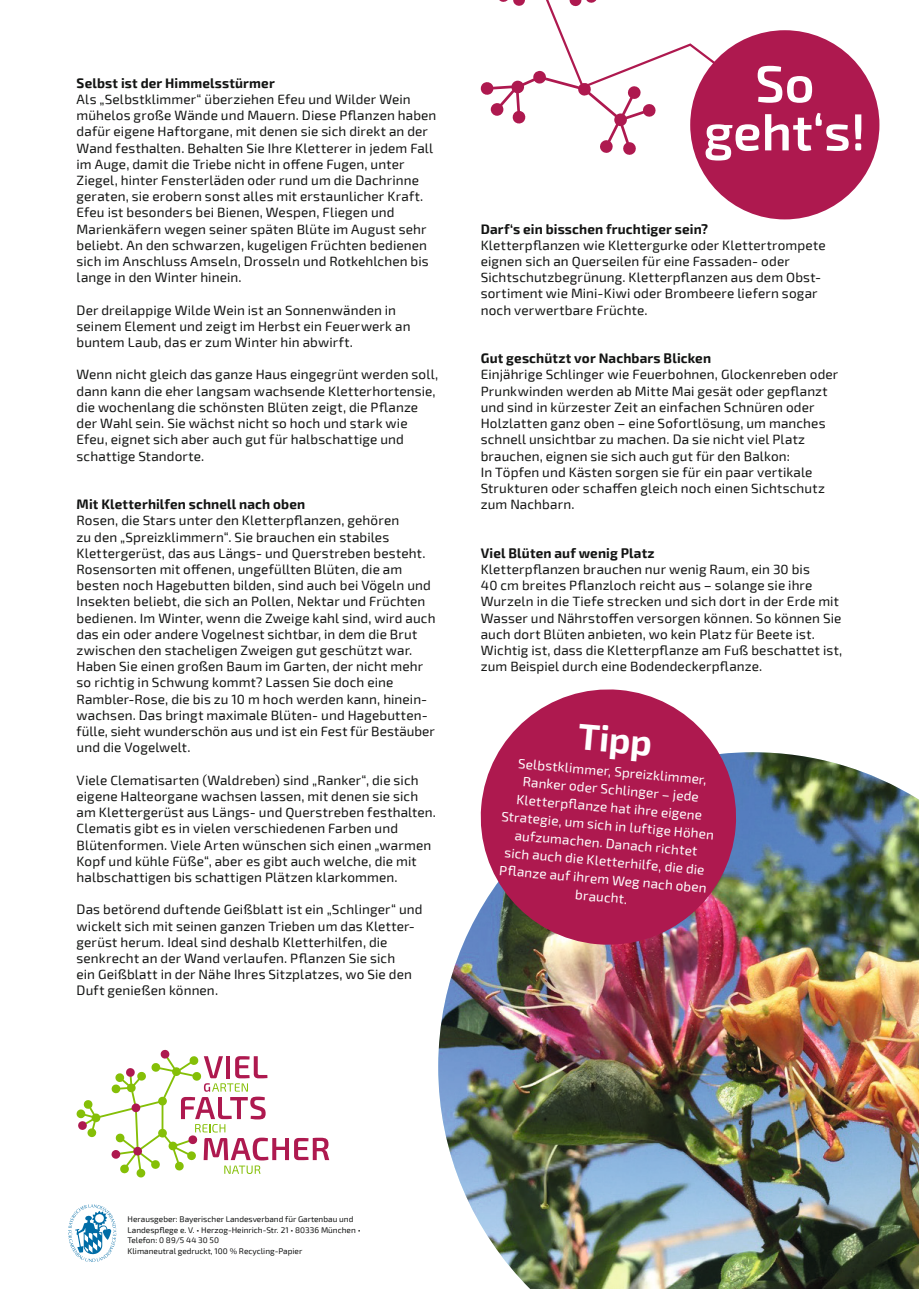
<style>
.page{position:relative;width:919px;height:1289px;background:#fff}
.page>*{position:absolute;margin:0;border:0;box-sizing:border-box;transform-origin:0 0}
.t1{font:600 51.75px/48.3px "Exo 2";color:#fff;text-align:center}
.t2{font:700 36px "Exo 2";color:#fff}
.t3{font:13.5px/16.2px "Exo 2";letter-spacing:.01em;color:#131413}
.t4{font:13.5px/18px "Exo 2";color:#fff;text-align:center}
.t5{font:700 13.5px "Exo 2";letter-spacing:.01em;color:#131413}
.t6{font:8.25px/10.5px "Exo 2";color:#131413}
</style>
<div class="page">
<svg style="left:76px;top:1049px;width:253px;height:128px"></svg>
<svg style="left:68px;top:1204px;width:49px;height:57px"></svg>
<div style="left:690px;top:30px;width:189px;height:189px;background:#ae194f;border-radius:50%"></div>
<img style="left:438px;top:752px;width:480px;height:536px">
<svg style="left:480px;top:0;width:325px;height:156px"></svg>
<svg style="left:475px;top:689px;width:266px;height:261px;background:#b2416b"></svg>
<p class="t5" style="left:77px;top:73px;width:200px">Selbst ist der Himmelsstürmer</p>
<p class="t3" style="left:77px;top:91px;width:361px">Als „Selbstklimmer“ überziehen Efeu und Wilder Wein mühelos große Wände und Mauern. Diese Pflanzen haben dafür eigene Haftorgane, mit denen sie sich direkt an der Wand festhalten. Behalten Sie Ihre Kletterer in jedem Fall im Auge, damit die Triebe nicht in offene Fugen, unter Ziegel, hinter Fensterläden oder rund um die Dachrinne geraten, sie erobern sonst alles mit erstaunlicher Kraft.<br>Efeu ist besonders bei Bienen, Wespen, Fliegen und Marienkäfern wegen seiner späten Blüte im August sehr beliebt. An den schwarzen, kugeligen Früchten bedienen sich im Anschluss Amseln, Drosseln und Rotkehlchen bis lange in den Winter hinein.</p>
<p class="t3" style="left:77px;top:301px;width:335px">Der dreilappige Wilde Wein ist an Sonnenwänden in seinem Element und zeigt im Herbst ein Feuerwerk an buntem Laub, das er zum Winter hin abwirft.</p>
<p class="t3" style="left:77px;top:366px;width:363px">Wenn nicht gleich das ganze Haus eingegrünt werden soll, dann kann die eher langsam wachsende Kletterhortensie, die wochenlang die schönsten Blüten zeigt, die Pflanze der Wahl sein. Sie wächst nicht so hoch und stark wie Efeu, eignet sich aber auch gut für halbschattige und schattige Standorte.</p>
<p class="t5" style="left:77px;top:494px;width:230px">Mit Kletterhilfen schnell nach oben</p>
<p class="t3" style="left:77px;top:512px;width:360px">Rosen, die Stars unter den Kletterpflanzen, gehören<br>zu den „Spreizklimmern“. Sie brauchen ein stabiles Klettergerüst, das aus Längs- und Querstreben besteht.<br>Rosensorten mit offenen, ungefüllten Blüten, die am besten noch Hagebutten bilden, sind auch bei Vögeln und Insekten beliebt, die sich an Pollen, Nektar und Früchten bedienen. Im Winter, wenn die Zweige kahl sind, wird auch das ein oder andere Vogelnest sichtbar, in dem die Brut zwischen den stacheligen Zweigen gut geschützt war.<br>Haben Sie einen großen Baum im Garten, der nicht mehr so richtig in Schwung kommt? Lassen Sie doch eine Rambler-Rose, die bis zu 10 m hoch werden kann, hinein&shy;wachsen. Das bringt maximale Blüten- und Hagebutten&shy;fülle, sieht wunderschön aus und ist ein Fest für Bestäuber und die Vogelwelt.</p>
<p class="t3" style="left:77px;top:771px;width:361px">Viele Clematisarten (Waldreben) sind „Ranker“, die sich eigene Halteorgane wachsen lassen, mit denen sie sich am Klettergerüst aus Längs- und Querstreben festhalten.<br>Clematis gibt es in vielen verschiedenen Farben und Blütenformen. Viele Arten wünschen sich einen „warmen Kopf und kühle Füße“, aber es gibt auch welche, die mit halbschattigen bis schattigen Plätzen klarkommen.</p>
<p class="t3" style="left:77px;top:901px;width:347px">Das betörend duftende Geißblatt ist ein „Schlinger“ und wickelt sich mit seinen ganzen Trieben um das Kletter&shy;gerüst herum. Ideal sind deshalb Kletterhilfen, die senkrecht an der Wand verlaufen. Pflanzen Sie sich<br>ein Geißblatt in der Nähe Ihres Sitzplatzes, wo Sie den Duft genießen können.</p>
<h1 class="t1" style="left:704px;top:57px;width:163px">So geht‘s!</h1>
<p class="t5" style="left:480px;top:219px;width:229px">Darf‘s ein bisschen fruchtiger sein?</p>
<p class="t3" style="left:480px;top:236px;width:346px">Kletterpflanzen wie Klettergurke oder Klettertrompete eignen sich an Querseilen für eine Fassaden- oder Sichtschutzbegrünung. Kletterpflanzen aus dem Obst&shy;sortiment wie Mini-Kiwi oder Brombeere liefern sogar noch verwertbare Früchte.</p>
<p class="t5" style="left:480px;top:348px;width:232px">Gut geschützt vor Nachbars Blicken</p>
<p class="t3" style="left:480px;top:366px;width:359px">Einjährige Schlinger wie Feuerbohnen, Glockenreben oder Prunkwinden werden ab Mitte Mai gesät oder gepflanzt und sind in kürzester Zeit an einfachen Schnüren oder Holzlatten ganz oben – eine Sofortlösung, um manches schnell unsichtbar zu machen. Da sie nicht viel Platz brauchen, eignen sie sich auch gut für den Balkon:<br>In Töpfen und Kästen sorgen sie für ein paar vertikale Strukturen oder schaffen gleich noch einen Sichtschutz zum Nachbarn.</p>
<p class="t5" style="left:480px;top:543px;width:175px">Viel Blüten auf wenig Platz</p>
<p class="t3" style="left:480px;top:560px;width:363px">Kletterpflanzen brauchen nur wenig Raum, ein 30 bis<br>40 cm breites Pflanzloch reicht aus – solange sie ihre Wurzeln in die Tiefe strecken und sich dort in der Erde mit Wasser und Nährstoffen versorgen können. So können Sie auch dort Blüten anbieten, wo kein Platz für Beete ist.<br>Wichtig ist, dass die Kletterpflanze am Fuß beschattet ist, zum Beispiel durch eine Bodendeckerpflanze.</p>
<h2 class="t2" style="left:580px;top:709px;width:76px;rotate:5deg">Tipp</h2>
<p class="t4" style="left:507px;top:752px;width:215px;rotate:5deg">Selbstklimmer, Spreizklimmer,<br>Ranker oder Schlinger – jede<br>Kletterpfl anze hat ihre eigene<br>Strategie, um sich in luftige Höhen aufzumachen. Danach richtet<br>sich auch die Kletterhilfe, die die<br>Pfl anze auf ihrem Weg nach oben braucht.</p>
<p class="t6" style="left:128px;top:1213px;width:234px">Herausgeber: Bayerischer Landesverband für Gartenbau und Landespflege e. V. • Herzog-Heinrich-Str. 21 • 80336 München • Telefon: 0 89/5 44 30 50<br>Klimaneutral gedruckt, 100 % Recycling-Papier</p>
</div>
